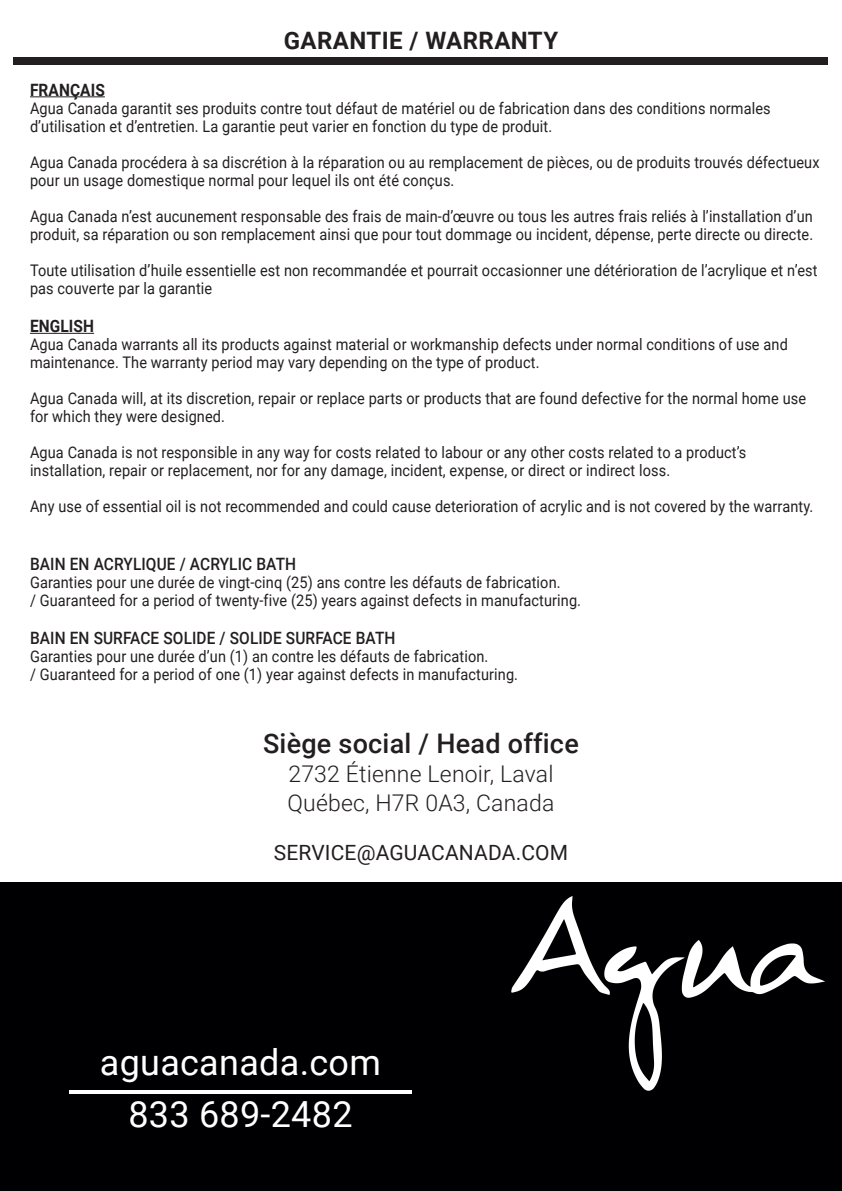
<style>
.page{position:relative;width:842px;height:1191px;background:#fff}
.page>*{position:absolute;margin:0;border:0;box-sizing:border-box;transform-origin:0 0}
.t1{font:36px/51px "Roboto";letter-spacing:.01em;color:#fff;text-align:center}
.t2{font:500 27px "Roboto";letter-spacing:.01em;color:#231f20}
.t3{font:700 24px "Roboto";letter-spacing:.02em;color:#231f20}
.t4{font:300 23px/29px "Roboto";letter-spacing:.01em;color:#231f20}
.t5{font:21px "Roboto";letter-spacing:.01em;color:#231f20}
.t6{font:500 17px "Roboto";letter-spacing:.01em;color:#231f20;scale:.91 1}
.t7{font:700 17px "Roboto";letter-spacing:.01em;color:#231f20;scale:.91 1}
.t8{font:16px/18px "Roboto";letter-spacing:.01em;color:#231f20;scale:.91 1}
</style>
<div class="page">
<div style="left:0;top:882px;width:842px;height:309px;background:#000002"></div>
<hr style="left:30px;top:96px;width:75px;height:1px;background:#231f20">
<hr style="left:30px;top:333px;width:64px;height:1px;background:#231f20">
<div style="left:14px;top:58px;width:814px;height:7px;background:#231f20"></div>
<hr style="left:69px;top:1090px;width:342px;height:3px;background:#fff">
<img style="left:512px;top:896px;width:313px;height:194px">
<h3 class="t3" style="left:284px;top:24px;width:276px">GARANTIE / WARRANTY</h3>
<p class="t7" style="left:30px;top:78px;width:84px">FRANÇAIS</p>
<p class="t8" style="left:30px;top:98px;width:815px">Agua Canada garantit ses produits contre tout défaut de matériel ou de fabrication dans des conditions normales d’utilisation et d’entretien. La garantie peut varier en fonction du type de produit.</p>
<p class="t8" style="left:30px;top:152px;width:869px">Agua Canada procédera à sa discrétion à la réparation ou au remplacement de pièces, ou de produits trouvés défectueux pour un usage domestique normal pour lequel ils ont été conçus.</p>
<p class="t8" style="left:30px;top:206px;width:862px">Agua Canada n’est aucunement responsable des frais de main-d’œuvre ou tous les autres frais reliés à l’installation d’un produit, sa réparation ou son remplacement ainsi que pour tout dommage ou incident, dépense, perte directe ou directe.</p>
<p class="t8" style="left:30px;top:260px;width:867px">Toute utilisation d’huile essentielle est non recommandée et pourrait occasionner une détérioration de l’acrylique et n’est pas couverte par la garantie</p>
<p class="t7" style="left:30px;top:314px;width:72px">ENGLISH</p>
<p class="t8" style="left:30px;top:335px;width:834px">Agua Canada warrants all its products against material or workmanship defects under normal conditions of use and maintenance. The warranty period may vary depending on the type of product.</p>
<p class="t8" style="left:30px;top:389px;width:854px">Agua Canada will, at its discretion, repair or replace parts or products that are found defective for the normal home use for which they were designed.</p>
<p class="t8" style="left:30px;top:443px;width:789px">Agua Canada is not responsible in any way for costs related to labour or any other costs related to a product’s installation, repair or replacement, nor for any damage, incident, expense, or direct or indirect loss.</p>
<p class="t8" style="left:30px;top:497px;width:862px">Any use of essential oil is not recommended and could cause deterioration of acrylic and is not covered by the warranty.</p>
<p class="t6" style="left:30px;top:552px;width:294px">BAIN EN ACRYLIQUE / ACRYLIC BATH</p>
<p class="t8" style="left:30px;top:572px;width:607px">Garanties pour une durée de vingt-cinq (25) ans contre les défauts de fabrication.<br>/ Guaranteed for a period of twenty-five (25) years against defects in manufacturing.</p>
<p class="t6" style="left:30px;top:626px;width:403px">BAIN EN SURFACE SOLIDE / SOLIDE SURFACE BATH</p>
<p class="t8" style="left:30px;top:647px;width:538px">Garanties pour une durée d’un (1) an contre les défauts de fabrication.<br>/ Guaranteed for a period of one (1) year against defects in manufacturing.</p>
<h2 class="t2" style="left:263px;top:724px;width:317px">Siège social / Head office</h2>
<h3 class="t4" style="left:287px;top:758px;width:268px">2732 Étienne Lenoir, Laval<br>Québec, H7R 0A3, Canada</h3>
<h3 class="t5" style="left:274px;top:837px;width:296px">SERVICE@AGUACANADA.COM</h3>
<h1 class="t1" style="left:100px;top:1035px;width:283px">aguacanada.com<br>833 689-2482</h1>
</div>
